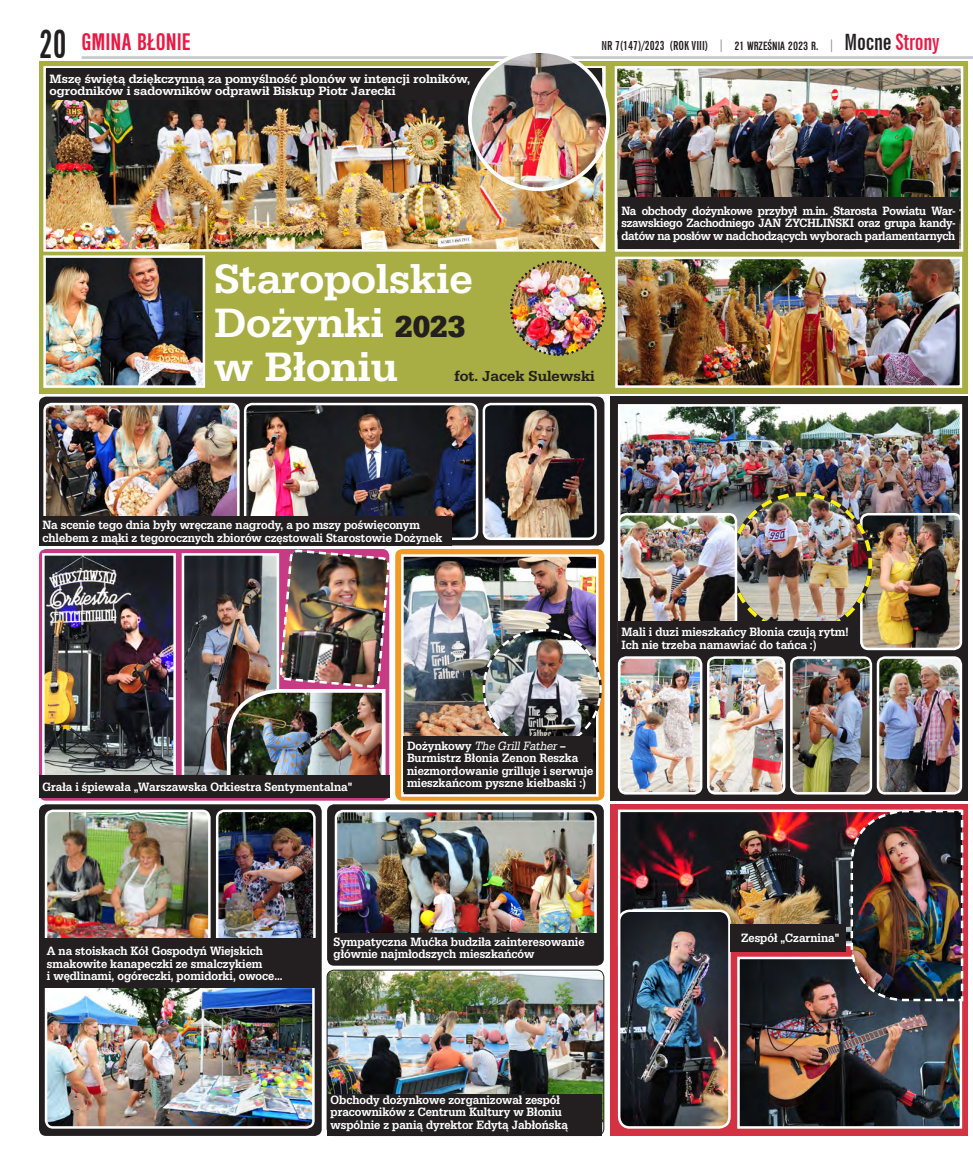
<style>
.page{position:relative;width:973px;height:1170px;background:#fff}
.page>*{position:absolute;margin:0;border:0;box-sizing:border-box;transform-origin:0 0}
.G-tytul{font:500 42.5px/43.8px "Serifa TEE";color:#fff}
.txt{font:700 extra-condensed 38.75px "News Gothic BT";color:#231f20;scale:.9 1}
.txt-2{font:700 condensed 25px "Nimbus San DEE";color:#e81a45}
.G-tytul-2{font:500 15px "Serifa TEE";color:#231f20}
.G-tytul-3{font:500 12.5px/12.5px "Serifa TEE";color:#fff;scale:.9 1}
.G-tytul-4{font:500 12.5px/12.5px "Serifa TEE";color:#fff;text-align:justify;scale:.89 1}
.G-tytul-5{font:500 12.5px/12.5px "Serifa TEE";color:#fff}
.G-tytul-6{font:700 extra-condensed 12.5px "News Gothic BT";color:#231f20}
.s1{color:#939598}
.s2{font-family:"Nimbus San DEE";font-stretch:condensed}
.s3{font-size:22.5px}
.s4{font-size:22.5px;color:#e81a45}
.s5{font-weight:700;font-size:31.25px;color:#231f20}
.s6{font-weight:400;font-style:italic}
</style>
<div class="page">
<hr style="left:81px;top:56px;width:891px;height:3px;background:#c7c8ca">
<div style="left:39px;top:61px;width:928px;height:332px;background:#a8ae43"></div>
<svg style="left:39px;top:549px;width:350px;height:251px;background:#be3d80"></svg>
<div style="left:327px;top:804px;width:276px;height:161px;background:#231f20;border-radius:7px"></div>
<div style="left:610px;top:804px;width:357px;height:331px;background:#d33243"></div>
<svg style="left:39px;top:396px;width:565px;height:149px;background:#373334"></svg>
<img style="left:327px;top:970px;width:276px;height:165px">
<div style="left:327px;top:970px;width:277px;height:165px;border:1px solid #231f20;border-radius:7px"></div>
<svg style="left:610px;top:396px;width:357px;height:404px;background:#2f2b2c"></svg>
<svg style="left:39px;top:804px;width:282px;height:331px;background:#332f30"></svg>
<div style="left:395px;top:549px;width:209px;height:251px;background:#f29a25;border-radius:7px"></div>
<img style="left:46px;top:69px;width:556px;height:180px">
<div style="left:43px;top:66px;width:562px;height:186px;border:2px solid #fff"></div>
<img style="left:617px;top:69px;width:343px;height:180px">
<div style="left:614px;top:66px;width:349px;height:186px;border:2px solid #fff"></div>
<img style="left:46px;top:258px;width:156px;height:127px">
<div style="left:43px;top:255px;width:162px;height:133px;border:2px solid #fff"></div>
<img style="left:45px;top:404px;width:193px;height:112px">
<div style="left:43px;top:403px;width:196px;height:137px;border:2px solid #fff;border-radius:7px"></div>
<img style="left:185px;top:556px;width:40px;height:219px">
<div style="left:182px;top:553px;width:97px;height:243px;border:2px solid #fff"></div>
<img style="left:45px;top:556px;width:128px;height:219px">
<div style="left:42px;top:553px;width:134px;height:243px;border:2px solid #fff"></div>
<img style="left:404px;top:557px;width:191px;height:236px">
<div style="left:401px;top:554px;width:197px;height:242px;border:2px solid #fff"></div>
<img style="left:225px;top:508px;width:166px;height:291px">
<img style="left:245px;top:404px;width:232px;height:135px">
<div style="left:244px;top:403px;width:234px;height:137px;border:2px solid #fff;border-radius:7px"></div>
<img style="left:46px;top:810px;width:163px;height:128px">
<div style="left:45px;top:809px;width:165px;height:147px;border:2px solid #fff;border-radius:7px"></div>
<img style="left:337px;top:811px;width:258px;height:121px">
<div style="left:334px;top:809px;width:262px;height:149px;border:2px solid #fff;border-radius:7px"></div>
<img style="left:621px;top:812px;width:228px;height:131px">
<div style="left:618px;top:809px;width:343px;height:137px;border:2px solid #fff"></div>
<img style="left:740px;top:959px;width:218px;height:166px">
<div style="left:737px;top:956px;width:224px;height:172px;border:2px solid #fff"></div>
<img style="left:217px;top:810px;width:97px;height:128px">
<div style="left:216px;top:809px;width:99px;height:147px;border:2px solid #fff;border-radius:7px"></div>
<img style="left:46px;top:987px;width:267px;height:140px">
<div style="left:45px;top:962px;width:269px;height:166px;border:2px solid #fff;border-radius:7px"></div>
<img style="left:621px;top:407px;width:337px;height:107px">
<div style="left:618px;top:404px;width:343px;height:136px;border:2px solid #fff"></div>
<img style="left:484px;top:404px;width:111px;height:135px">
<div style="left:482px;top:403px;width:114px;height:137px;border:2px solid #fff;border-radius:7px"></div>
<img style="left:861px;top:514px;width:99px;height:135px">
<div style="left:859px;top:513px;width:102px;height:137px;border:2px solid #fff;border-radius:7px"></div>
<img style="left:619px;top:657px;width:82px;height:136px">
<div style="left:618px;top:656px;width:84px;height:138px;border:2px solid #fff;border-radius:7px"></div>
<img style="left:708px;top:657px;width:76px;height:136px">
<div style="left:707px;top:656px;width:78px;height:138px;border:2px solid #fff;border-radius:7px"></div>
<img style="left:791px;top:657px;width:79px;height:136px">
<div style="left:790px;top:656px;width:82px;height:138px;border:2px solid #fff;border-radius:7px"></div>
<img style="left:877px;top:657px;width:83px;height:136px">
<div style="left:876px;top:656px;width:85px;height:138px;border:2px solid #fff;border-radius:7px"></div>
<img style="left:728px;top:490px;width:145px;height:146px">
<img style="left:481px;top:627px;width:121px;height:123px">
<img style="left:619px;top:514px;width:116px;height:107px">
<div style="left:618px;top:513px;width:119px;height:137px;border:2px solid #fff;border-radius:7px"></div>
<img style="left:849px;top:809px;width:115px;height:193px">
<img style="left:619px;top:910px;width:110px;height:217px">
<div style="left:617px;top:909px;width:113px;height:219px;border:2px solid #fff;border-radius:11px"></div>
<div style="left:39px;top:775px;width:350px;height:22px;background:#231f20"></div>
<div style="left:39px;top:516px;width:412px;height:29px;background:#231f20"></div>
<div style="left:730px;top:924px;width:116px;height:27px;background:#231f20"></div>
<div style="left:403px;top:736px;width:190px;height:55px;background:#231f20"></div>
<div style="left:330px;top:932px;width:271px;height:29px;background:#231f20"></div>
<div style="left:43px;top:938px;width:274px;height:49px;background:#231f20"></div>
<div style="left:46px;top:69px;width:555px;height:31px;background:#231f20"></div>
<div style="left:618px;top:621px;width:234px;height:33px;background:#231f20"></div>
<div style="left:618px;top:197px;width:340px;height:52px;background:#231f20"></div>
<img style="left:510px;top:260px;width:97px;height:96px">
<div style="left:327px;top:1094px;width:274px;height:41px;background:#231f20"></div>
<img style="left:470px;top:51px;width:138px;height:138px;border-radius:69px">
<div style="left:468px;top:49px;width:142px;height:142px;border:4px solid #fff;border-radius:50%"></div>
<img style="left:618px;top:260px;width:340px;height:125px">
<div style="left:615px;top:257px;width:346px;height:131px;border:2px solid #fff"></div>
<p class="txt" style="left:39px;top:20px;width:32px">20</p>
<p class="txt-2" style="left:81px;top:29px;width:111px">GMINA BŁONIE</p>
<p class="G-tytul-5" style="left:50px;top:72px;width:422px">Mszę świętą dziękczynną za pomyślność plonów w intencji rolników, ogrodników i sadowników odprawił Biskup Piotr Jarecki</p>
<p class="G-tytul-6" style="left:601px;top:38px;width:339px">NR 7(147)/2023 (ROK VIII) <span class="s1">|</span> <span class="s2">21 WRZEŚNIA 2023 R.</span> <span class="s1">|</span> <span class="s3">Mocne</span> <span class="s4">Strony</span></p>
<p class="G-tytul-4" style="left:621px;top:204px;width:376px">Na obchody dożynkowe przybył m.in. Starosta Powiatu War&shy;szawskiego Zachodniego JAN ŻYCHLIŃSKI oraz grupa kandy&shy;datów na posłów w nadchodzących wyborach parlamentarnych</p>
<p class="G-tytul" style="left:214px;top:257px;width:260px">Staropolskie<br>Dożynki <span class="s5">2023 </span>w Błoniu</p>
<p class="G-tytul-2" style="left:454px;top:367px;width:142px">fot. Jacek Sulewski</p>
<p class="G-tytul-3" style="left:43px;top:519px;width:446px">Na scenie tego dnia były wręczane nagrody, a po mszy poświęconym chlebem z mąki z tegorocznych zbiorów częstowali Starostowie Dożynek</p>
<p class="G-tytul-3" style="left:621px;top:625px;width:254px">Mali i duzi mieszkańcy Błonia czują rytm!<br>Ich nie trzeba namawiać do tańca :)</p>
<p class="G-tytul-3" style="left:43px;top:780px;width:345px">Grała i śpiewała „Warszawska Orkiestra Sentymentalna"</p>
<p class="G-tytul-3" style="left:407px;top:739px;width:208px">D o ż y n k o w y <span class="s6">The GrillFather</span>–<br>Burmistrz Błonia Zenon Reszka niezmordowanie grilluje i serwuje mieszkańcom pyszne kiełbaski :)</p>
<p class="G-tytul-3" style="left:333px;top:935px;width:280px">Sympatyczna Mućka budziła zainteresowanie</p>
<p class="G-tytul-3" style="left:47px;top:944px;width:242px">A na stoiskach Kół Gospodyń Wiejskich</p>
<p class="G-tytul-3" style="left:333px;top:947px;width:224px">głównie najmłodszych mieszkańców</p>
<p class="G-tytul-3" style="left:47px;top:957px;width:263px">smakowite kanapeczki ze smalczykiem<br>i wędlinami, ogóreczki, pomidorki, owoce...</p>
<p class="G-tytul-3" style="left:330px;top:1093px;width:265px">Obchody dożynkowe zorganizował zespół pracowników z Centrum Kultury w Błoniu wspólnie z panią dyrektor Edytą Jabłońską</p>
<p class="G-tytul-3" style="left:741px;top:932px;width:111px">Zespół „Czarnina"</p>
</div>
